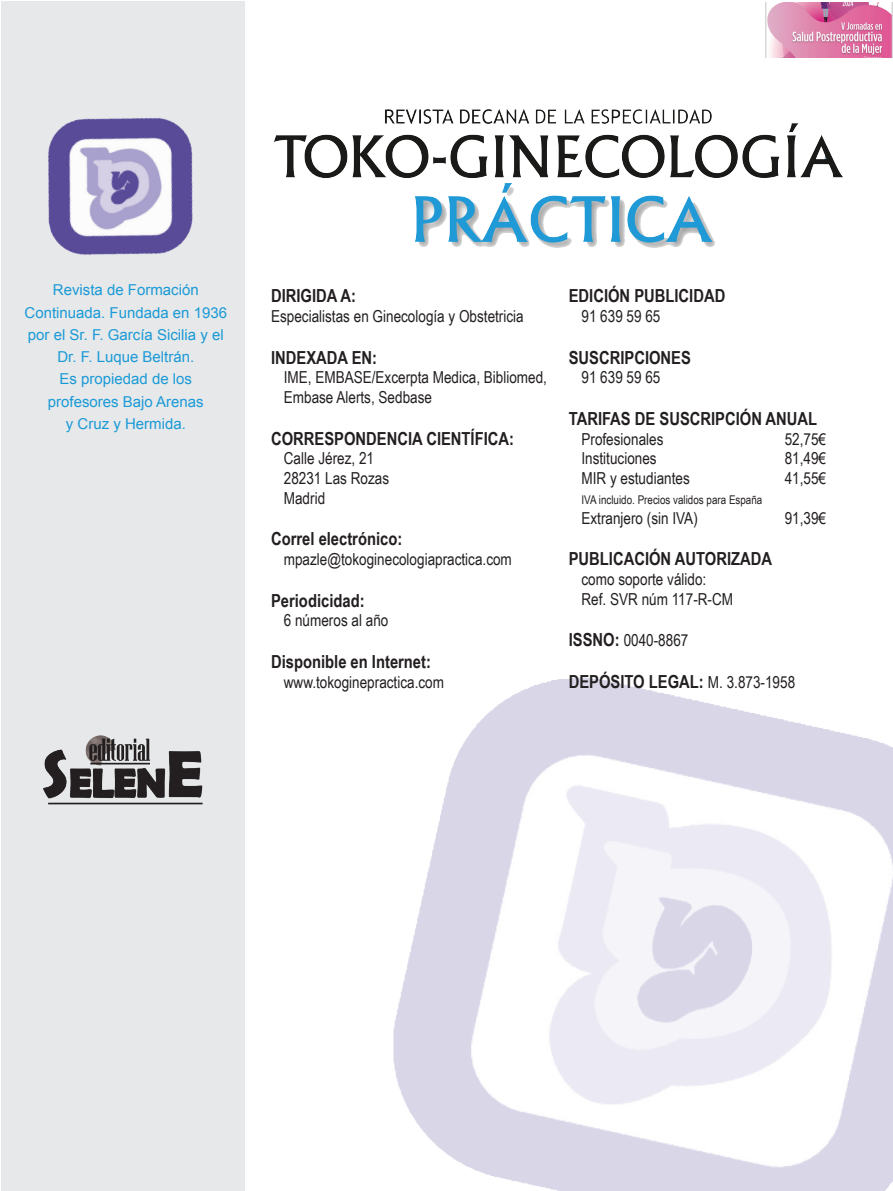
<style>
.page{position:relative;width:893px;height:1191px;background:#fff}
.page>*{position:absolute;margin:0;border:0;box-sizing:border-box;transform-origin:0 0}
.t1{font:700 18px "Arial Narrow";color:#231f20}
.t2{font:16.5px/19.8px "Arial Narrow";color:#231f20}
.t3{font:15px/22.2px "Arial";color:#1b9ad7;text-align:center}
.t4{font:12px "Arial Narrow";color:#231f20}
.s1{font-weight:700;font-size:18px}
.s2{font-weight:400;font-size:16.5px}
</style>
<div class="page">
<img style="left:765px;top:3px;width:128px;height:55px">
<div style="left:1px;top:1px;width:243px;height:1189px;background:#e6e8e9"></div>
<img style="left:274px;top:109px;width:569px;height:139px">
<img style="left:393px;top:678px;width:500px;height:513px">
<img style="left:48px;top:118px;width:145px;height:137px">
<img style="left:43px;top:735px;width:160px;height:70px">
<p class="t3" style="left:25px;top:279px;width:204px">Revista de Formación<br>Continuada. Fundada en 1936 por el Sr. F. García Sicilia y el<br>Dr. F. Luque Beltrán.<br>Es propiedad de los profesores Bajo Arenas<br>y Cruz y Hermida.</p>
<p class="t1" style="left:271px;top:282px;width:87px">DIRIGIDA A:</p>
<p class="t2" style="left:271px;top:306px;width:254px">Especialistas en Ginecología y Obstetricia</p>
<p class="t1" style="left:271px;top:343px;width:108px">INDEXADA EN:</p>
<p class="t2" style="left:284px;top:367px;width:265px">IME, EMBASE/Excerpta Medica, Bibliomed,<br>Embase Alerts, Sedbase</p>
<p class="t1" style="left:271px;top:424px;width:244px">CORRESPONDENCIA CIENTÍFICA:</p>
<p class="t2" style="left:284px;top:448px;width:107px">Calle Jérez, 21<br>28231 Las Rozas<br>Madrid</p>
<p class="t1" style="left:271px;top:525px;width:133px">Correl electrónico:</p>
<p class="t2" style="left:284px;top:549px;width:230px">mpazle@tokoginecologiapractica.com</p>
<p class="t1" style="left:271px;top:586px;width:95px">Periodicidad:</p>
<p class="t2" style="left:284px;top:610px;width:106px">6 números al año</p>
<p class="t1" style="left:271px;top:648px;width:161px">Disponible en Internet:</p>
<p class="t2" style="left:284px;top:671px;width:162px">www.tokoginepractica.com</p>
<p class="t1" style="left:569px;top:282px;width:158px">EDICIÓN PUBLICIDAD</p>
<p class="t2" style="left:581px;top:306px;width:81px">91 639 59 65</p>
<p class="t1" style="left:569px;top:343px;width:124px">SUSCRIPCIONES</p>
<p class="t2" style="left:581px;top:367px;width:81px">91 639 59 65</p>
<p class="t1" style="left:569px;top:405px;width:250px">TARIFAS DE SUSCRIPCIÓN ANUAL</p>
<p class="t2" style="left:581px;top:428px;width:83px">Profesionales</p>
<p class="t2" style="left:785px;top:428px;width:43px">52,75€</p>
<p class="t2" style="left:581px;top:448px;width:77px">Instituciones</p>
<p class="t2" style="left:785px;top:448px;width:43px">81,49€</p>
<p class="t2" style="left:581px;top:468px;width:110px">MIR y estudiantes</p>
<p class="t2" style="left:785px;top:468px;width:43px">41,55€</p>
<p class="t4" style="left:581px;top:491px;width:182px">IVA incluido. Precios validos para España</p>
<p class="t2" style="left:581px;top:507px;width:118px">Extranjero (sin IVA)</p>
<p class="t2" style="left:785px;top:507px;width:43px">91,39€</p>
<p class="t1" style="left:569px;top:545px;width:205px">PUBLICACIÓN AUTORIZADA</p>
<p class="t2" style="left:581px;top:569px;width:153px">como soporte válido:<br>Ref. SVR núm 117-R-CM</p>
<p class="t2" style="left:569px;top:630px;width:121px"><span class="s1">ISSNO:</span> 0040-8867</p>
<p class="t1" style="left:569px;top:667px;width:228px">DEPÓSITO LEGAL: <span class="s2">M. 3.873-1958</span></p>
</div>
